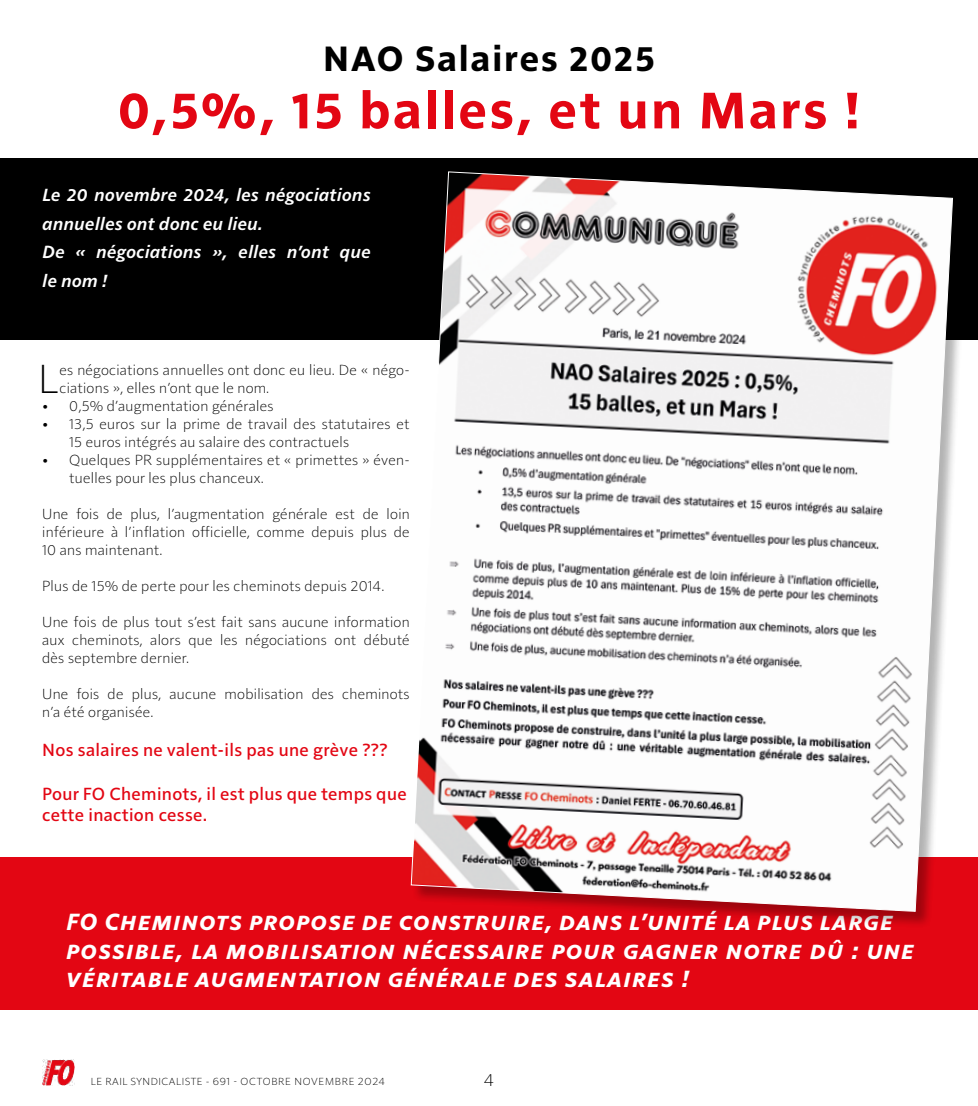
<style>
.page{position:relative;width:978px;height:1106px;background:#fff}
.page>*{position:absolute;margin:0;border:0;box-sizing:border-box;transform-origin:0 0}
.t1{font:700 52.5px "Solitaire MVB Pro";letter-spacing:.055em;color:#e30613}
.t2{font:300 41.55px "Solitaire MVB Pro";color:#000}
.t3{font:700 36px "Solitaire MVB Pro";letter-spacing:.055em;color:#000}
.t4{font:italic 700 24px/28.8px "Solitaire MVB Pro";letter-spacing:.06em;color:#fff}
.t5{font:500 18px/21.6px "Solitaire MVB Pro";letter-spacing:.02em;color:#e30613}
.t6{font:italic 600 18px/28.5px "Solitaire MVB Pro";letter-spacing:.02em;color:#fff}
.t7{font:300 18px "Solitaire MVB Pro";color:#000}
.t8{font:300 15px/18px "Solitaire MVB Pro";letter-spacing:.02em;color:#000}
.t9{font:300 10.5px "Solitaire MVB Pro";letter-spacing:.05em;color:#000}
</style>
<div class="page">
<img style="left:42px;top:1059px;width:32px;height:26px">
<div style="left:0;top:857px;width:978px;height:152px;background:#e30613"></div>
<div style="left:0;top:158px;width:978px;height:182px;background:#000"></div>
<div style="left:412px;top:173px;width:558px;height:755px;background:#000;opacity:.3"></div>
<svg style="left:410px;top:171px;width:543px;height:741px"></svg>
<h3 class="t3" style="left:323px;top:34px;width:333px">NAO Salaires 2025</h3>
<h1 class="t1" style="left:118px;top:74px;width:744px">0,5%, 15 balles, et un Mars !</h1>
<p class="t6" style="left:43px;top:179px;width:330px">Le 20 novembre 2024, les négociations annuelles ont donc eu lieu.<br>De « négociations », elles n’ont que le nom !</p>
<h2 class="t2" style="left:38px;top:349px;width:22px">L</h2>
<p class="t8" style="left:59px;top:359px;width:352px">es négociations annuelles ont donc eu lieu. De « négo&shy;ciations », elles n’ont que le nom.</p>
<p class="t8" style="left:42px;top:395px;width:233px">• 0,5% d’augmentation générales</p>
<p class="t8" style="left:69px;top:413px;width:342px;text-indent:-27px">• 13,5 euros sur la prime de travail des statutaires et<br>15 euros intégrés au salaire des contractuels</p>
<p class="t8" style="left:69px;top:449px;width:342px;text-indent:-27px">• Quelques PR supplémentaires et « primettes » éven&shy;tuelles pour les plus chanceux.</p>
<p class="t8" style="left:42px;top:503px;width:369px;text-align:justify">Une fois de plus, l’augmentation générale est de loin inférieure à l’inflation officielle, comme depuis plus de 10 ans maintenant.</p>
<p class="t8" style="left:42px;top:575px;width:344px">Plus de 15% de perte pour les cheminots depuis 2014.</p>
<p class="t8" style="left:42px;top:611px;width:369px;text-align:justify">Une fois de plus tout s’est fait sans aucune information aux cheminots, alors que les négociations ont débuté dès septembre dernier.</p>
<p class="t8" style="left:42px;top:683px;width:369px">Une fois de plus, aucune mobilisation des cheminots n’a été organisée.</p>
<p class="t5" style="left:42px;top:738px;width:347px">Nos salaires ne valent-ils pas une grève ???</p>
<p class="t5" style="left:42px;top:781px;width:366px">Pour FO Cheminots, il est plus que temps que cette inaction cesse.</p>
<h3 class="t4" style="left:67px;top:905px;width:849px">FO Cheminots propose de construire, dans l’unité la plus large possible, la mobilisation nécessaire pour gagner notre dû : une véritable augmentation générale des salaires !</h3>
<p class="t9" style="left:91px;top:1073px;width:295px">LE RAIL SYNDICALISTE - 691 - OCTOBRE NOVEMBRE 2024</p>
<p class="t7" style="left:484px;top:1067px;width:11px">4</p>
</div>
